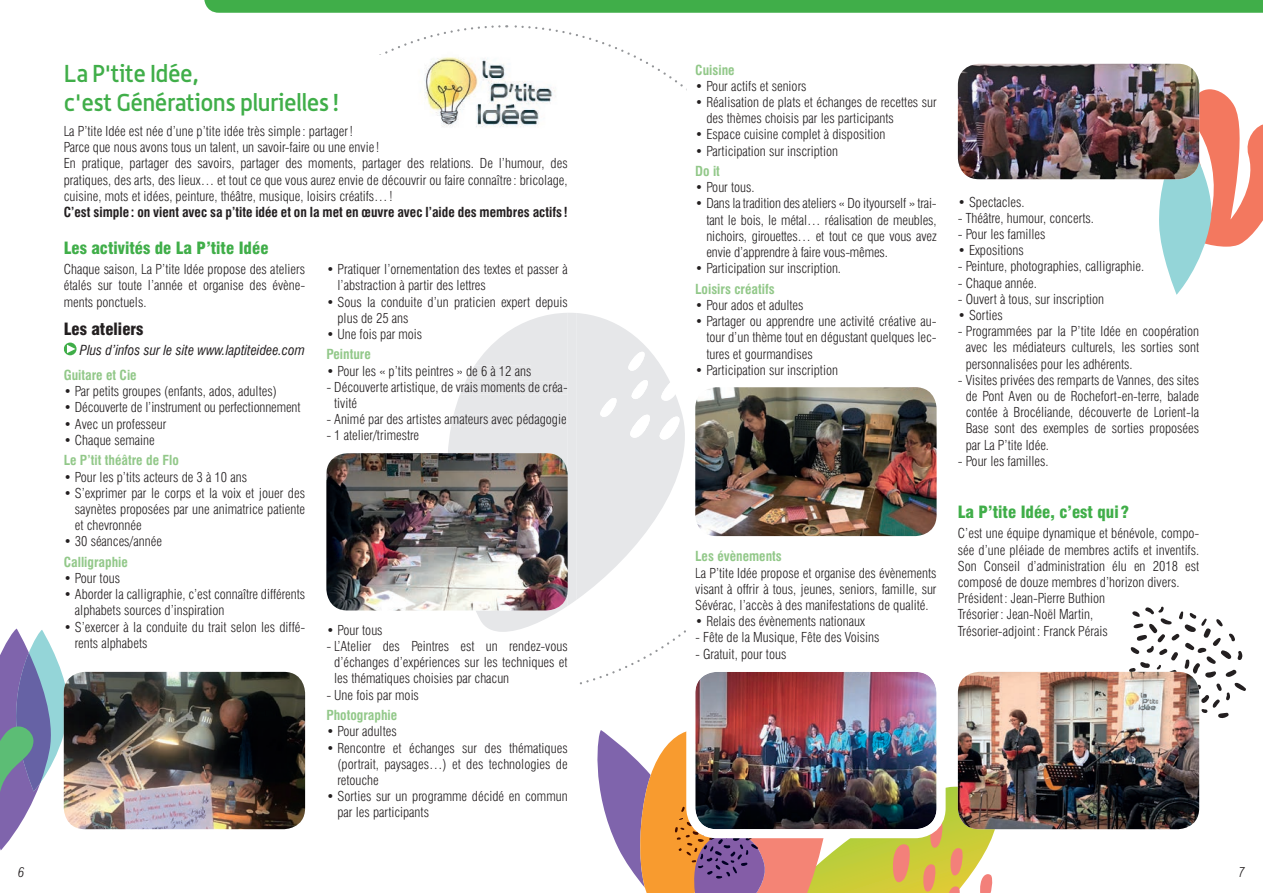
<style>
.page{position:relative;width:1263px;height:893px;background:#fff}
.page>*{position:absolute;margin:0;border:0;box-sizing:border-box;transform-origin:0 0}
.t1{font:500 24px/28.8px "Alwyn OT";letter-spacing:-.02em;color:#40ae49}
.t2{font:900 condensed 16.5px "Swiss 721 BT";color:#40ae49}
.t3{font:900 condensed 16.5px "Swiss 721 BT";color:#231f20}
.t4{font:300 condensed 13.5px/16.2px "Swiss 721 BT";color:#231f20;text-align:justify}
.t5{font:700 condensed 13.5px "Swiss 721 BT";color:#92c889}
.t6{font:700 condensed 13.5px "Swiss 721 BT";color:#231f20}
.t7{font:italic condensed 13.5px "Swiss 721 BT";color:#231f20}
.t8{font:italic 300 condensed 13.5px "Swiss 721 BT";color:#231f20}
</style>
<div class="page">
<svg style="left:597px;top:694px;width:400px;height:199px"></svg>
<img style="left:424px;top:57px;width:132px;height:70px">
<svg style="left:204px;top:0;width:1059px;height:13px;background:#44af4d"></svg>
<img style="left:696px;top:673px;width:239px;height:155px">
<div style="left:686px;top:663px;width:259px;height:175px;border:9px solid #fff;border-radius:26px"></div>
<img style="left:700px;top:387px;width:236px;height:149px">
<svg style="left:1129px;top:606px;width:117px;height:113px"></svg>
<img style="left:958px;top:672px;width:241px;height:157px">
<svg style="left:1112px;top:89px;width:151px;height:206px"></svg>
<img style="left:958px;top:64px;width:241px;height:115px">
<svg style="left:0;top:629px;width:64px;height:221px"></svg>
<img style="left:64px;top:672px;width:241px;height:157px">
<svg style="left:438px;top:313px;width:262px;height:319px"></svg>
<img style="left:326px;top:453px;width:242px;height:157px">
<h1 class="t1" style="left:64px;top:59px;width:278px">La P'tite Idée,<br>c'est Générations plurielles !</h1>
<p class="t4" style="left:64px;top:123px;width:505px;text-align:left">La P’tite Idée est née d’une p’tite idée très simple : partager !<br>Parce que nous avons tous un talent, un savoir-faire ou une envie !<br>En pratique, partager des savoirs, partager des moments, partager des relations. De l’humour, des pratiques, des arts, des lieux… et tout ce que vous aurez envie de découvrir ou faire connaître : bricolage, cuisine, mots et idées, peinture, théâtre, musique, loisirs créatifs… !</p>
<p class="t6" style="left:64px;top:204px;width:505px">C’est simple : on vient avec sa p’tite idée et on la met en œuvre avec l’aide des membres actifs !</p>
<p class="t2" style="left:64px;top:238px;width:206px">Les activités de La P’tite Idée</p>
<p class="t4" style="left:64px;top:261px;width:243px">Chaque saison, La P’tite Idée propose des ateliers étalés sur toute l’année et organise des évène&shy;ments ponctuels.</p>
<p class="t3" style="left:64px;top:319px;width:81px">Les ateliers</p>
<p class="t7" style="left:80px;top:342px;width:226px">Plus d’infos sur le site www.laptiteidee.com</p>
<p class="t5" style="left:64px;top:367px;width:74px">Guitare et Cie</p>
<p class="t4" style="left:64px;top:383px;width:215px">• Par petits groupes (enfants, ados, adultes)</p>
<p class="t4" style="left:64px;top:399px;width:238px">• Découverte de l’instrument ou perfectionnement</p>
<p class="t4" style="left:64px;top:416px;width:104px">• Avec un professeur</p>
<p class="t4" style="left:64px;top:432px;width:92px">• Chaque semaine</p>
<p class="t5" style="left:64px;top:452px;width:117px">Le P’tit théâtre de Flo</p>
<p class="t4" style="left:64px;top:468px;width:185px">• Pour les p’tits acteurs de 3 à 10 ans</p>
<p class="t4" style="left:75px;top:485px;width:232px;text-indent:-11px">• S’exprimer par le corps et la voix et jouer des saynètes proposées par une animatrice patiente et chevronnée</p>
<p class="t4" style="left:64px;top:533px;width:100px">• 30 séances/année</p>
<p class="t5" style="left:64px;top:554px;width:66px">Calligraphie</p>
<p class="t4" style="left:64px;top:570px;width:58px">• Pour tous</p>
<p class="t4" style="left:75px;top:586px;width:232px;text-indent:-11px">• Aborder la calligraphie, c’est connaître différents alphabets sources d’inspiration</p>
<p class="t4" style="left:75px;top:619px;width:232px;text-indent:-11px">• S’exercer à la conduite du trait selon les diffé&shy;rents alphabets</p>
<p class="t4" style="left:337px;top:261px;width:232px;text-indent:-11px">• Pratiquer l’ornementation des textes et passer à l’abstraction à partir des lettres</p>
<p class="t4" style="left:337px;top:294px;width:232px;text-indent:-11px">• Sous la conduite d’un praticien expert depuis plus de 25 ans</p>
<p class="t4" style="left:326px;top:326px;width:97px">• Une fois par mois</p>
<p class="t5" style="left:326px;top:346px;width:46px">Peinture</p>
<p class="t4" style="left:334px;top:395px;width:24px">tivité</p>
<p class="t4" style="left:326px;top:427px;width:94px">- 1 atelier/trimestre</p>
<p class="t4" style="left:326px;top:363px;width:206px">• Pour les « p’tits peintres » de 6 à 12 ans</p>
<p class="t4" style="left:326px;top:379px;width:243px">- Découverte artistique, de vrais moments de créa-</p>
<p class="t4" style="left:326px;top:411px;width:242px">- Animé par des artistes amateurs avec pédagogie</p>
<p class="t4" style="left:326px;top:622px;width:58px">• Pour tous</p>
<p class="t4" style="left:334px;top:638px;width:235px;text-indent:-8px">- L’Atelier des Peintres est un rendez-vous d’échanges d’expériences sur les techniques et les thématiques choisies par chacun</p>
<p class="t4" style="left:326px;top:687px;width:94px">- Une fois par mois</p>
<p class="t5" style="left:326px;top:707px;width:72px">Photographie</p>
<p class="t4" style="left:326px;top:723px;width:72px">• Pour adultes</p>
<p class="t4" style="left:337px;top:739px;width:232px;text-indent:-11px">• Rencontre et échanges sur des thématiques (portrait, paysages…) et des technologies de retouche</p>
<p class="t4" style="left:337px;top:788px;width:232px;text-indent:-11px">• Sorties sur un programme décidé en commun par les participants</p>
<p class="t5" style="left:695px;top:62px;width:41px">Cuisine</p>
<p class="t4" style="left:695px;top:78px;width:113px">• Pour actifs et seniors</p>
<p class="t4" style="left:706px;top:94px;width:232px;text-indent:-11px">• Réalisation de plats et échanges de recettes sur des thèmes choisis par les participants</p>
<p class="t4" style="left:695px;top:126px;width:192px">• Espace cuisine complet à disposition</p>
<p class="t4" style="left:695px;top:143px;width:144px">• Participation sur inscription</p>
<p class="t5" style="left:695px;top:163px;width:26px">Do it</p>
<p class="t4" style="left:695px;top:179px;width:61px">• Pour tous.</p>
<p class="t4" style="left:706px;top:195px;width:232px;text-indent:-11px">• Dans la tradition des ateliers « Do ityourself » trai&shy;tant le bois, le métal… réalisation de meubles, nichoirs, girouettes… et tout ce que vous avez envie d’apprendre à faire vous-mêmes.</p>
<p class="t4" style="left:695px;top:260px;width:147px">• Participation sur inscription.</p>
<p class="t5" style="left:695px;top:281px;width:81px">Loisirs créatifs</p>
<p class="t4" style="left:695px;top:297px;width:110px">• Pour ados et adultes</p>
<p class="t4" style="left:706px;top:313px;width:232px;text-indent:-11px">• Partager ou apprendre une activité créative au&shy;tour d’un thème tout en dégustant quelques lec&shy;tures et gourmandises</p>
<p class="t4" style="left:695px;top:362px;width:144px">• Participation sur inscription</p>
<p class="t5" style="left:695px;top:548px;width:88px">Les évènements</p>
<p class="t4" style="left:695px;top:565px;width:243px">La P’tite Idée propose et organise des évènements visant à offrir à tous, jeunes, seniors, famille, sur Sévérac, l’accès à des manifestations de qualité.</p>
<p class="t4" style="left:695px;top:613px;width:171px">• Relais des évènements nationaux</p>
<p class="t4" style="left:695px;top:629px;width:186px">- Fête de la Musique, Fête des Voisins</p>
<p class="t4" style="left:695px;top:646px;width:93px">- Gratuit, pour tous</p>
<p class="t4" style="left:958px;top:194px;width:68px">• Spectacles.</p>
<p class="t4" style="left:958px;top:210px;width:138px">- Théâtre, humour, concerts.</p>
<p class="t4" style="left:958px;top:226px;width:89px">- Pour les familles</p>
<p class="t4" style="left:958px;top:242px;width:67px">• Expositions</p>
<p class="t4" style="left:958px;top:258px;width:188px">- Peinture, photographies, calligraphie.</p>
<p class="t4" style="left:958px;top:275px;width:81px">- Chaque année.</p>
<p class="t4" style="left:958px;top:291px;width:148px">- Ouvert à tous, sur inscription</p>
<p class="t4" style="left:958px;top:307px;width:46px">• Sorties</p>
<p class="t4" style="left:966px;top:323px;width:235px;text-indent:-8px">- Programmées par la P’tite Idée en coopération avec les médiateurs culturels, les sorties sont personnalisées pour les adhérents.</p>
<p class="t4" style="left:966px;top:372px;width:235px;text-indent:-8px">- Visites privées des remparts de Vannes, des sites de Pont Aven ou de Rochefort-en-terre, balade contée à Brocéliande, découverte de Lorient-la Base sont des exemples de sorties proposées par La P’tite Idée.</p>
<p class="t4" style="left:958px;top:453px;width:92px">- Pour les familles.</p>
<p class="t2" style="left:958px;top:502px;width:173px">La P’tite Idée, c’est qui ?</p>
<p class="t4" style="left:958px;top:525px;width:243px;text-align:left">C’est une équipe dynamique et bénévole, compo&shy;sée d’une pléiade de membres actifs et inventifs.<br>Son Conseil d’administration élu en 2018 est composé de douze membres d’horizon divers.<br>Président : Jean-Pierre Buthion<br>Trésorier : Jean-Noël Martin,<br>Trésorier-adjoint : Franck Pérais</p>
<p class="t8" style="left:18px;top:864px;width:8px">6</p>
<p class="t8" style="left:1238px;top:864px;width:8px">7</p>
</div>
